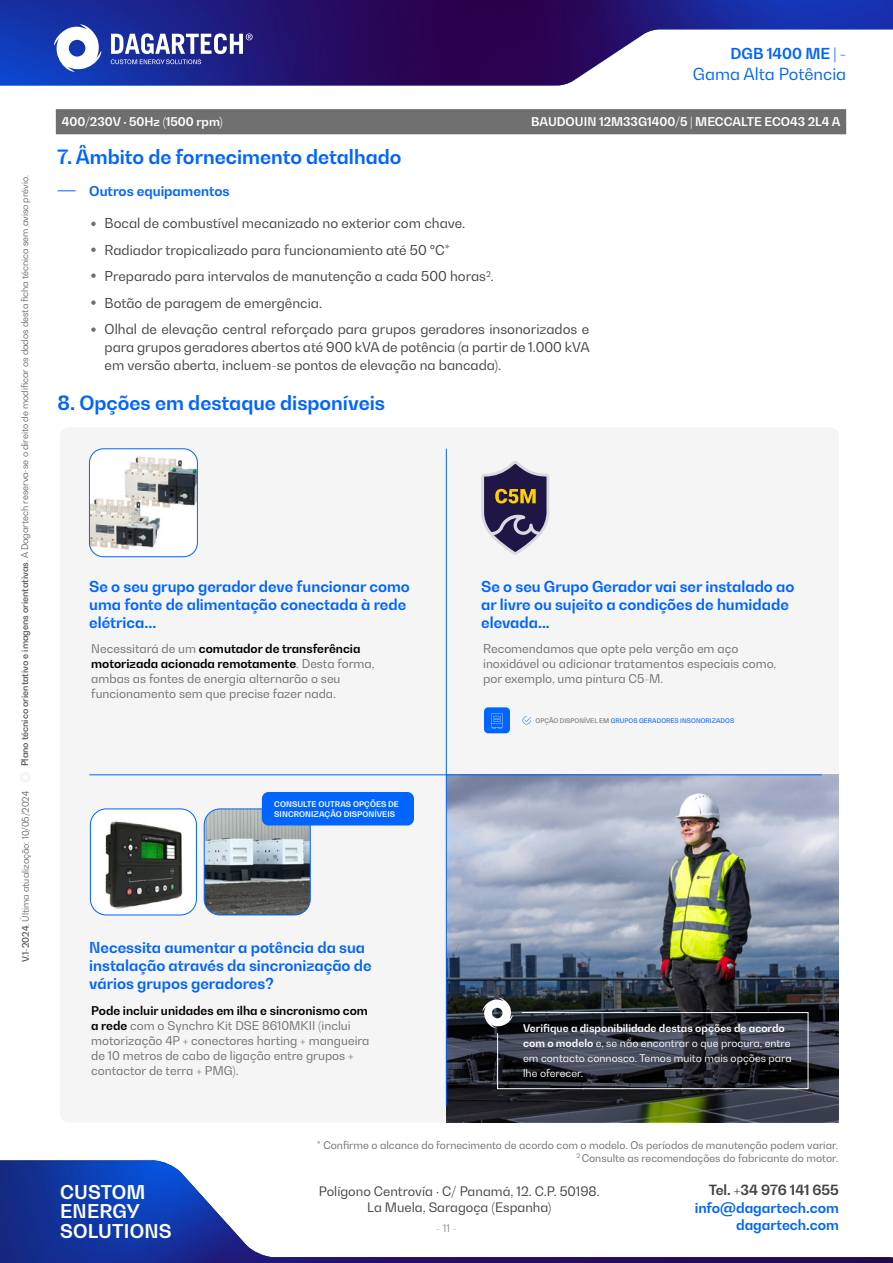
<style>
.page{position:relative;width:893px;height:1263px;background:#fff}
.page>*{position:absolute;margin:0;border:0;box-sizing:border-box;transform-origin:0 0}
.t1{font:700 19.5px "Bw Gradual";color:#0064ff}
.t2{font:700 18.75px/19.4px "Bw Gradual";letter-spacing:.01em;color:#fff}
.t3{font:16.5px "Bw Gradual";color:#0064ff}
.t4{font:700 15px/18px "Bw Gradual";color:#0064ff}
.t5{font:700 13.95px "Bw Gradual";color:#0064ff}
.t6{font:700 13.95px "Bw Gradual";color:#424242}
.t7{font:13.5px/26.5px "Bw Gradual";color:#424242}
.t8{font:700 13.5px "Bw Gradual";color:#0064ff}
.t9{font:12.9px/16.2px "Bw Gradual";color:#424242;text-align:center}
.t10{font:12px/15px "Bw Gradual";color:#706f6f}
.t11{font:700 12px "Bw Gradual";color:#fff}
.t12{font:10.5px/15px "Bw Gradual";color:#fff}
.t13{font:10.5px/12.6px "Bw Gradual";color:#706f6f;text-align:right}
.t14{font:10.5px "Bw Gradual";color:#949091}
.t15{font:300 9px "Bw Gradual";color:#424242}
.t16{font:700 7.8px/9.3px "Bw Gradual";letter-spacing:.01em;color:#fff}
.t17{font:500 6.3px "Bw Gradual";letter-spacing:.01em;color:#0064ff}
.s1{font-weight:500}
.s2{font-weight:700;color:#000}
.s3{color:#706f6f}
.s4{font-weight:700}
</style>
<div class="page">
<img style="left:0;top:1160px;width:893px;height:103px">
<img style="left:0;top:0;width:893px;height:85px">
<svg style="left:111px;top:33px;width:142px;height:31px"></svg>
<svg style="left:54px;top:24px;width:47px;height:48px"></svg>
<div style="left:60px;top:427px;width:779px;height:696px;background:#f6f5f5;border-radius:9px"></div>
<img style="left:446px;top:775px;width:393px;height:347px">
<img style="left:446px;top:926px;width:393px;height:196px;border-radius:4px">
<svg style="left:58px;top:190px;width:18px;height:1px"></svg>
<svg style="left:91px;top:222px;width:5px;height:4px"></svg>
<svg style="left:91px;top:248px;width:5px;height:4px"></svg>
<svg style="left:91px;top:273px;width:5px;height:5px"></svg>
<svg style="left:91px;top:300px;width:5px;height:5px"></svg>
<svg style="left:91px;top:327px;width:5px;height:5px"></svg>
<hr style="left:446px;top:449px;width:1px;height:657px;background:#0064ff">
<hr style="left:89px;top:774px;width:733px;height:1px;background:#0064ff">
<svg style="left:481px;top:461px;width:69px;height:94px"></svg>
<img style="left:90px;top:809px;width:106px;height:106px">
<div style="left:90px;top:809px;width:107px;height:106px;border:1px solid #0064ff;border-radius:16px"></div>
<img style="left:204px;top:809px;width:106px;height:106px">
<div style="left:204px;top:809px;width:106px;height:106px;border:1px solid #0064ff;border-radius:16px"></div>
<svg style="left:482px;top:998px;width:326px;height:91px;background:#31343b"></svg>
<div style="left:262px;top:792px;width:152px;height:33px;background:#0064ff;border-radius:7px"></div>
<div style="left:484px;top:707px;width:26px;height:26px;background:#0064ff;border-radius:4px"></div>
<svg style="left:491px;top:713px;width:12px;height:15px"></svg>
<svg style="left:522px;top:716px;width:9px;height:8px"></svg>
<div style="left:56px;top:109px;width:790px;height:25px;background:#706f6f"></div>
<div style="left:89px;top:449px;width:108px;height:108px;background:#fff;border-radius:14px"></div>
<img style="left:89px;top:454px;width:108px;height:97px">
<div style="left:89px;top:449px;width:109px;height:108px;border:1px solid #0064ff;border-radius:14px"></div>
<p class="t15" style="left:19px;top:766px;width:593px;rotate:-90deg"><span class="s1">Plano técnico orientativo e imagens orientativas</span>. A Dagartech reserva-se o direito de modificar os dados desta ficha técnica sem aviso prévio.</p>
<p class="t15" style="left:20px;top:962px;width:173px;rotate:-90deg"><span class="s1">V.1-2024</span>. Última atualização: 10/05/2024</p>
<p class="t4" style="left:731px;top:44px;width:117px">DGB 1400 ME | -</p>
<h3 class="t3" style="left:693px;top:63px;width:155px">Gama Alta Potência</h3>
<p class="t11" style="left:62px;top:114px;width:162px">400/230V · 50Hz (1500 rpm)</p>
<p class="t11" style="left:531px;top:114px;width:311px">BAUDOUIN 12M33G1400/5 | MECCALTE ECO43 2L4 A</p>
<h1 class="t1" style="left:58px;top:144px;width:345px">7. Âmbito de fornecimento detalhado</h1>
<p class="t8" style="left:89px;top:182px;width:142px">Outros equipamentos</p>
<p class="t7" style="left:105px;top:210px;width:486px">Bocal de combustível mecanizado no exterior com chave.<br>Radiador tropicalizado para funcionamiento até 50 ºC*<br>Preparado para intervalos de manutenção a cada 500 horas<sup>2</sup>.<br>Botão de paragem de emergência.<br>Olhal de elevação central reforçado para grupos geradores insonorizados e</p>
<p class="t7" style="left:105px;top:338px;width:486px;line-height:18px">para grupos geradores abertos até 900 kVA de potência (a partir de 1.000 kVA em versão aberta, incluem-se pontos de elevação na bancada).</p>
<h1 class="t1" style="left:58px;top:390px;width:329px">8. Opções em destaque disponíveis</h1>
<p class="t4" style="left:89px;top:577px;width:322px">Se o seu grupo gerador deve funcionar como uma fonte de alimentação conectada à rede elétrica...</p>
<p class="t10" style="left:91px;top:641px;width:285px">Necessitará de um <span class="s2">comutador de transferência motorizada acionada remotamente</span>. Desta forma, ambas as fontes de energia alternarão o seu funcionamento sem que precise fazer nada.</p>
<p class="t16" style="left:274px;top:800px;width:126px">CONSULTE OUTRAS OPÇÕES DE<br>SINCRONIZAÇÃO DISPONÍVEIS</p>
<p class="t4" style="left:89px;top:938px;width:284px">Necessita aumentar a potência da sua instalação através da sincronização de vários grupos geradores?</p>
<p class="t10" style="left:91px;top:1002px;width:280px"><span class="s2">Pode incluir unidades em ilha e sincronismo com a rede</span> com o Synchro Kit DSE 8610MKII (inclui motorização 4P + conectores harting + mangueira de 10 metros de cabo de ligação entre grupos + contactor de terra + PMG).</p>
<p class="t4" style="left:481px;top:577px;width:315px">Se o seu Grupo Gerador vai ser instalado ao ar livre ou sujeito a condições de humidade elevada...</p>
<p class="t10" style="left:483px;top:641px;width:295px">Recomendamos que opte pela verção em aço inoxidável ou adicionar tratamentos especiais como, por exemplo, uma pintura C5-M.</p>
<p class="t17" style="left:535px;top:716px;width:200px"><span class="s3">OPÇÃO DISPONÍVEL EM</span> GRUPOS GERADORES INSONORIZADOS</p>
<p class="t12" style="left:523px;top:1021px;width:270px"><span class="s4">Verifique a disponibilidade destas opções de acordo com o modelo</span> e, se não encontrar o que procura, entre em contacto connosco. Temos muito mais opções para lhe oferecer.</p>
<h2 class="t2" style="left:60px;top:1182px;width:113px">CUSTOM<br>ENERGY<br>SOLUTIONS</h2>
<p class="t13" style="left:317px;top:1139px;width:523px">* Confirme o alcance do fornecimento de acordo com o modelo. Os períodos de manutenção podem variar.<br><sup>2</sup> Consulte as recomendações do fabricante do motor.</p>
<p class="t9" style="left:319px;top:1182px;width:282px">Polígono Centrovía · C/ Panamá, 12. C.P. 50198.<br>La Muela, Saragoça (Espanha)</p>
<p class="t14" style="left:436px;top:1221px;width:22px">- 11 -</p>
<p class="t6" style="left:709px;top:1180px;width:132px">Tel. +34 976 141 655</p>
<p class="t5" style="left:695px;top:1199px;width:146px">info@dagartech.com</p>
<p class="t5" style="left:736px;top:1215px;width:104px">dagartech.com</p>
</div>
